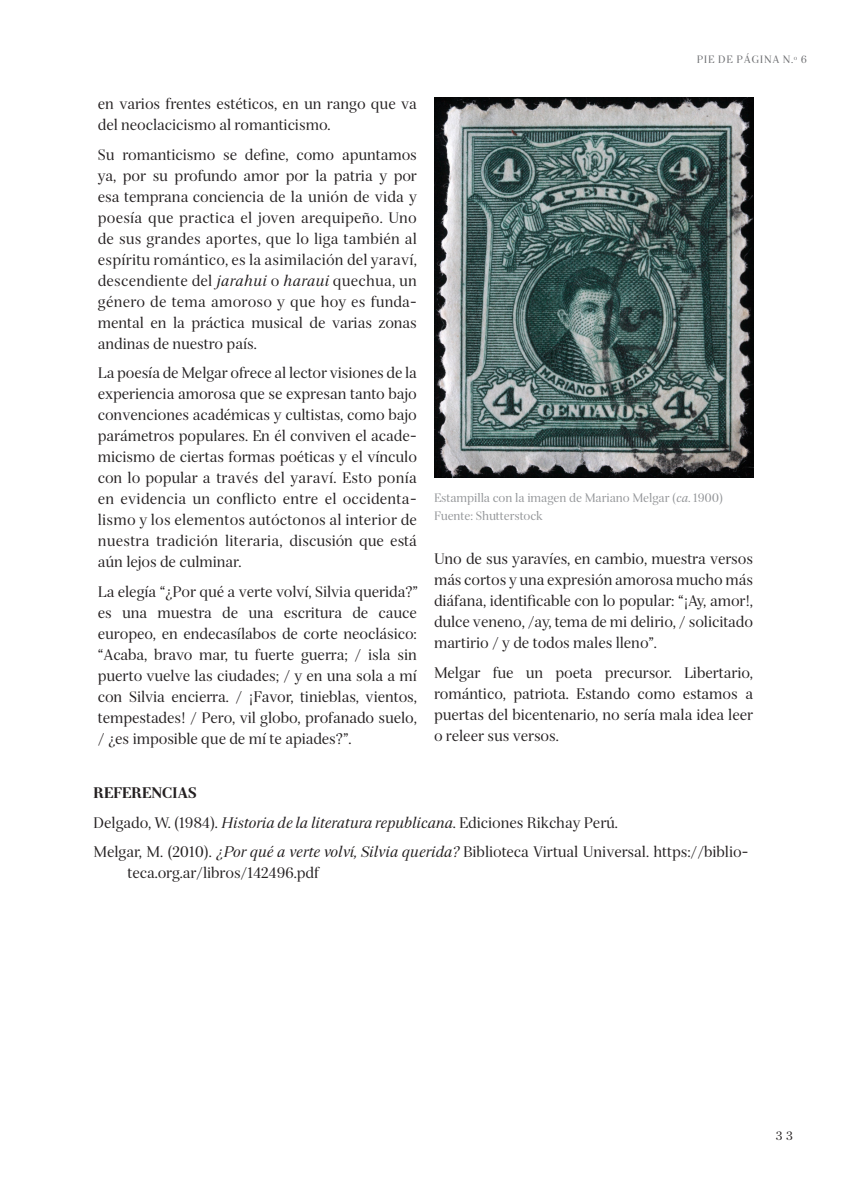
<style>
.page{position:relative;width:851px;height:1191px;background:#fff}
.page>*{position:absolute;margin:0;border:0;box-sizing:border-box;transform-origin:0 0}
._01_TEXTO{font:15px/21px "Serif 72 Beta";letter-spacing:-.01em;color:#231f20;text-align:justify}
._01_TEXTO-2{font:900 15px "Serif 72 Beta";letter-spacing:-.01em;color:#231f20}
._01_TEXTO-3{font:12px "Serif 72 Beta";letter-spacing:-.01em;color:#939598}
.t1{font:12px "Serif 72 Beta";color:#231f20}
.t2{font:10.5px "Serif 72 Beta";letter-spacing:.06em;color:#6c6d70}
.s1{font-style:italic}
</style>
<div class="page">
<img style="left:434px;top:98px;width:319px;height:379px">
<p class="_01_TEXTO" style="left:98px;top:93px;width:320px">en varios frentes estéticos, en un rango que va del neoclacicismo al romanticismo.</p>
<p class="_01_TEXTO" style="left:98px;top:144px;width:320px">Su romanticismo se define, como apuntamos ya, por su profundo amor por la patria y por esa temprana conciencia de la unión de vida y poesía que practica el joven arequipeño. Uno de sus grandes aportes, que lo liga también al espíritu romántico, es la asimilación del yaraví, descendiente del <span class="s1">jarahui</span> o <span class="s1">haraui</span> quechua, un género de tema amoroso y que hoy es funda&shy;mental en la práctica musical de varias zonas andinas de nuestro país.</p>
<p class="_01_TEXTO" style="left:98px;top:362px;width:320px">La poesía de Melgar ofrece al lector visiones de la experiencia amorosa que se expresan tanto bajo convenciones académicas y cultistas, como bajo parámetros populares. En él conviven el acade&shy;micismo de ciertas formas poéticas y el vínculo con lo popular a través del yaraví. Esto ponía en evidencia un conflicto entre el occidenta&shy;lismo y los elementos autóctonos al interior de nuestra tradición literaria, discusión que está aún lejos de culminar.</p>
<p class="_01_TEXTO" style="left:98px;top:581px;width:321px">La elegía “¿Por qué a verte volví, Silvia querida?” es una muestra de una escritura de cauce europeo, en endecasílabos de corte neoclásico: “Acaba, bravo mar, tu fuerte guerra; / isla sin puerto vuelve las ciudades; / y en una sola a mí con Silvia encierra. / ¡Favor, tinieblas, vientos, tempestades! / Pero, vil globo, profanado suelo, / ¿es imposible que de mí te apiades?”.</p>
<p class="t2" style="left:696px;top:53px;width:112px">PIE DE PÁGINA N.<sup>o</sup> 6</p>
<p class="_01_TEXTO-3" style="left:434px;top:491px;width:291px">Estampilla con la imagen de Mariano Melgar (<span class="s1">ca</span>. 1900)</p>
<p class="_01_TEXTO-3" style="left:434px;top:508px;width:110px">Fuente: Shutterstock</p>
<p class="_01_TEXTO" style="left:434px;top:548px;width:320px">Uno de sus yaravíes, en cambio, muestra versos más cortos y una expresión amorosa mucho más diáfana, identificable con lo popular: “¡Ay, amor!, dulce veneno, /ay, tema de mi delirio, / solicitado martirio / y de todos males lleno”.</p>
<p class="_01_TEXTO" style="left:434px;top:662px;width:320px">Melgar fue un poeta precursor. Libertario, romántico, patriota. Estando como estamos a puertas del bicentenario, no sería mala idea leer o releer sus versos.</p>
<p class="_01_TEXTO-2" style="left:94px;top:784px;width:105px">REFERENCIAS</p>
<p class="_01_TEXTO" style="left:94px;top:812px;width:526px">Delgado, W. (1984). <span class="s1">Historia de la literatura republicana</span>. Ediciones Rikchay Perú.</p>
<p class="_01_TEXTO" style="left:128px;top:841px;width:622px;text-indent:-34px">Melgar, M. (2010). <span class="s1">¿Por qué a verte volví, Silvia querida?</span> Biblioteca Virtual Universal. https://biblio&shy;teca.org.ar/libros/142496.pdf</p>
<p class="t1" style="left:775px;top:1129px;width:18px">3 3</p>
</div>
